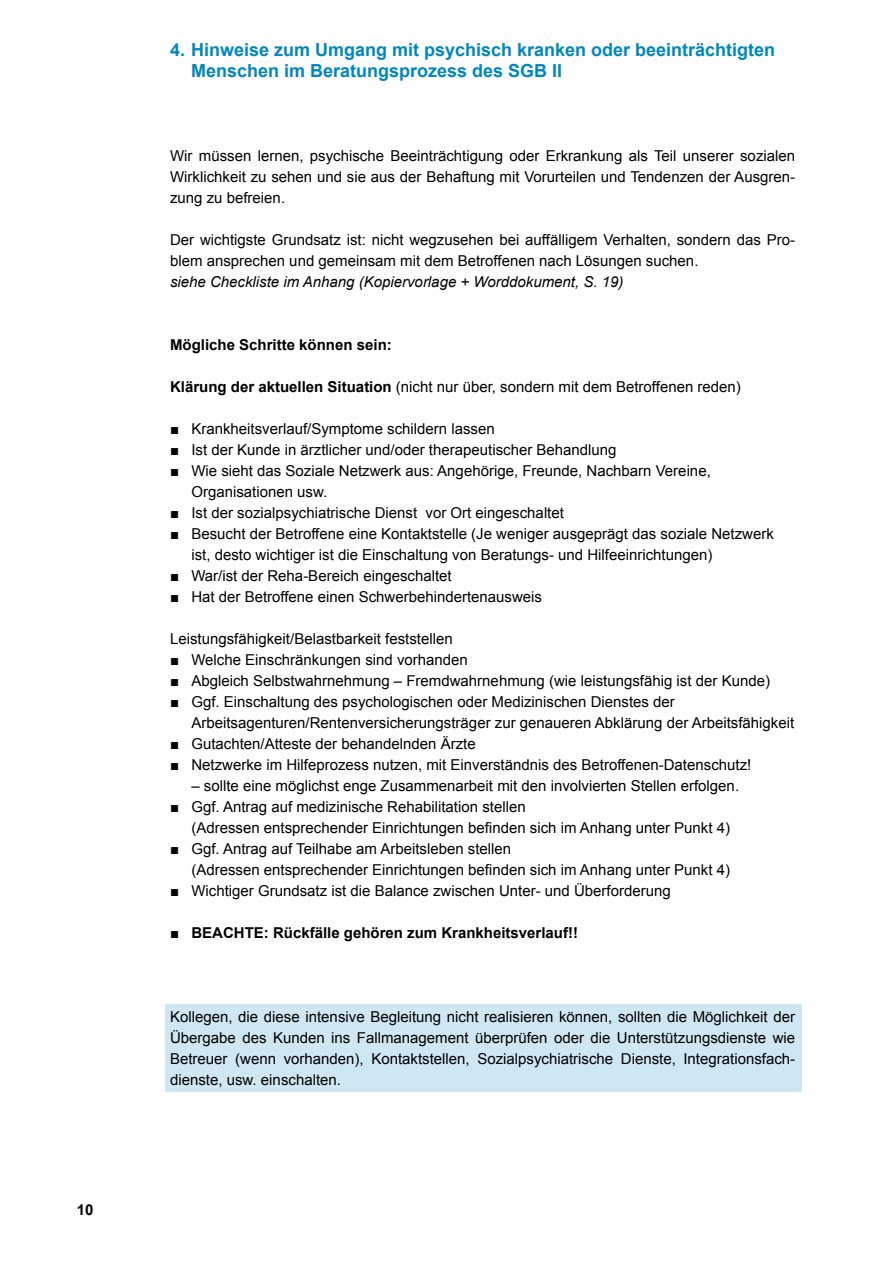
<style>
.page{position:relative;width:893px;height:1263px;background:#fff}
.page>*{position:absolute;margin:0;border:0;box-sizing:border-box;transform-origin:0 0}
.t1{font:700 18px/21px "Arial";color:#0087c0}
.t2{font:15px/21px "Arial";color:#000}
.t3{font:700 15px "Arial";color:#000}
.t4{font:italic 15px "Arial";color:#000}
.s1{font-weight:700}
</style>
<div class="page">
<div style="left:165px;top:1004px;width:636px;height:88px;background:#cee7f3"></div>
<p class="t3" style="left:77px;top:1200px;width:18px">10</p>
<p class="t1" style="left:191px;top:39px;width:586px;text-indent:-21px">4. Hinweise zum Umgang mit psychisch kranken oder beeinträchtigten<br>Menschen im Beratungsprozess des SGB II</p>
<p class="t2" style="left:170px;top:145px;width:627px;text-align:justify">Wir müssen lernen, psychische Beeinträchtigung oder Erkrankung als Teil unserer sozialen Wirklichkeit zu sehen und sie aus der Behaftung mit Vorurteilen und Tendenzen der Ausgren&shy;zung zu befreien.</p>
<p class="t2" style="left:170px;top:229px;width:627px">Der wichtigste Grundsatz ist: nicht wegzusehen bei auffälligem Verhalten, sondern das Pro&shy;blem ansprechen und gemeinsam mit dem Betroffenen nach Lösungen suchen.</p>
<p class="t4" style="left:170px;top:272px;width:455px">siehe Checkliste im Anhang (Kopiervorlage + Worddokument, S. 19)</p>
<p class="t3" style="left:170px;top:334px;width:223px">Mögliche Schritte können sein:</p>
<p class="t2" style="left:170px;top:376px;width:572px"><span class="s1">Klärung der aktuellen Situation</span> (nicht nur über, sondern mit dem Betroffenen reden)</p>
<p class="t2" style="left:170px;top:418px;width:326px">■ Krankheitsverlauf/Symptome schildern lassen</p>
<p class="t2" style="left:170px;top:439px;width:448px">■ Ist der Kunde in ärztlicher und/oder therapeutischer Behandlung</p>
<p class="t2" style="left:191px;top:460px;width:521px;text-indent:-21px">■ Wie sieht das Soziale Netzwerk aus: Angehörige, Freunde, Nachbarn Vereine,<br>Organisationen usw.</p>
<p class="t2" style="left:170px;top:502px;width:395px">■ Ist der sozialpsychiatrische Dienst vor Ort eingeschaltet</p>
<p class="t2" style="left:191px;top:523px;width:584px;text-indent:-21px">■ Besucht der Betroffene eine Kontaktstelle (Je weniger ausgeprägt das soziale Netzwerk ist, desto wichtiger ist die Einschaltung von Beratungs- und Hilfeeinrichtungen)</p>
<p class="t2" style="left:170px;top:565px;width:283px">■ War/ist der Reha-Bereich eingeschaltet</p>
<p class="t2" style="left:170px;top:586px;width:373px">■ Hat der Betroffene einen Schwerbehindertenausweis</p>
<p class="t2" style="left:170px;top:628px;width:284px">Leistungsfähigkeit/Belastbarkeit feststellen</p>
<p class="t2" style="left:170px;top:649px;width:299px">■ Welche Einschränkungen sind vorhanden</p>
<p class="t2" style="left:170px;top:670px;width:601px">■ Abgleich Selbstwahrnehmung – Fremdwahrnehmung (wie leistungsfähig ist der Kunde)</p>
<p class="t2" style="left:191px;top:691px;width:604px;text-indent:-21px">■ Ggf. Einschaltung des psychologischen oder Medizinischen Dienstes der<br>Arbeitsagenturen/Rentenversicherungsträger zur genaueren Abklärung der Arbeitsfähigkeit</p>
<p class="t2" style="left:170px;top:733px;width:307px">■ Gutachten/Atteste der behandelnden Ärzte</p>
<p class="t2" style="left:170px;top:754px;width:583px">■ Netzwerke im Hilfeprozess nutzen, mit Einverständnis des Betroffenen-Datenschutz!</p>
<p class="t2" style="left:191px;top:775px;width:549px">– sollte eine möglichst enge Zusammenarbeit mit den involvierten Stellen erfolgen.</p>
<p class="t2" style="left:191px;top:796px;width:540px;text-indent:-21px">■ Ggf. Antrag auf medizinische Rehabilitation stellen<br>(Adressen entsprechender Einrichtungen befinden sich im Anhang unter Punkt 4)</p>
<p class="t2" style="left:191px;top:838px;width:540px;text-indent:-21px">■ Ggf. Antrag auf Teilhabe am Arbeitsleben stellen<br>(Adressen entsprechender Einrichtungen befinden sich im Anhang unter Punkt 4)</p>
<p class="t2" style="left:170px;top:880px;width:502px">■ Wichtiger Grundsatz ist die Balance zwischen Unter- und Überforderung</p>
<p class="t3" style="left:170px;top:922px;width:409px">■ BEACHTE: Rückfälle gehören zum Krankheitsverlauf!!</p>
<p class="t2" style="left:170px;top:1006px;width:627px;text-align:justify">Kollegen, die diese intensive Begleitung nicht realisieren können, sollten die Möglichkeit der Übergabe des Kunden ins Fallmanagement überprüfen oder die Unterstützungsdienste wie Betreuer (wenn vorhanden), Kontaktstellen, Sozialpsychiatrische Dienste, Integrationsfach&shy;dienste, usw. einschalten.</p>
</div>
